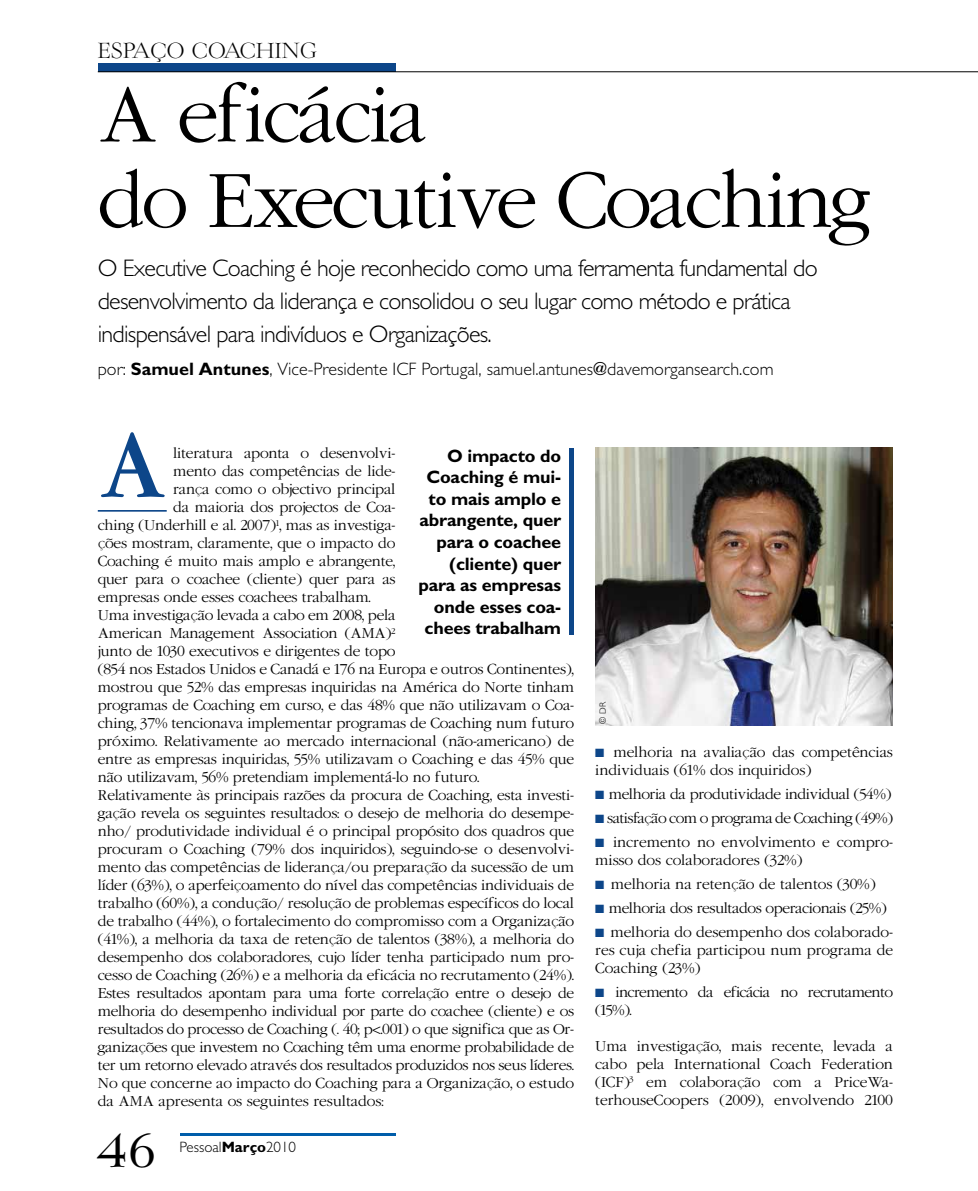
<style>
.page{position:relative;width:978px;height:1191px;background:#fff}
.page>*{position:absolute;margin:0;border:0;box-sizing:border-box;transform-origin:0 0}
.t1{font:86.25px "Garamond";color:#0d4689}
.t2{font:300 72px/85.5px "Garamond";letter-spacing:-.035em;color:#000}
.t3{font:45px "Lingwood";color:#000}
.t4{font:300 24px/33px "Gentle Sans";letter-spacing:-.03em;color:#000}
.t5{font:300 21px "Lingwood";letter-spacing:.025em;color:#000}
.t6{font:700 18px/21.6px "Gentle Sans";letter-spacing:-.01em;color:#000;text-align:right}
.t7{font:300 18px "Gentle Sans";color:#000}
.t8{font:300 15px "Gentle Sans";color:#000}
.t9{font:300 13.5px/18px "Garamond";letter-spacing:-.01em;color:#000}
.t10{font:300 13.5px/18px "Garamond";letter-spacing:-.04em;color:#000}
.t11{font:300 13.5px "Garamond";letter-spacing:-.035em;color:#000}
.t12{font:300 9px "Gentle Sans";color:#000}
.s1{font-weight:700}
.s2{color:#0d4689}
</style>
<div class="page">
<div style="left:98px;top:63px;width:297px;height:9px;background:#0d4689"></div>
<hr style="left:98px;top:71px;width:880px;height:1px;background:#000">
<hr style="left:180px;top:1133px;width:215px;height:2px;background:#005daa">
<hr style="left:98px;top:510px;width:69px;height:1px;background:#0d4689">
<img style="left:595px;top:448px;width:298px;height:277px">
<hr style="left:570px;top:448px;width:4px;height:186px;background:#0d4689">
<h3 class="t5" style="left:98px;top:39px;width:220px">ESPAÇO COACHING</h3>
<h2 class="t2" style="left:98px;top:73px;width:775px">A eficácia<br>do Executive Coaching</h2>
<h3 class="t4" style="left:98px;top:251px;width:721px">O Executive Coaching é hoje reconhecido como uma ferramenta fundamental do desenvolvimento da liderança e consolidou o seu lugar como método e prática indispensável para indivíduos e Organizações.</h3>
<h3 class="t7" style="left:98px;top:359px;width:677px">por: <span class="s1">Samuel Antunes</span>, Vice-Presidente ICF Portugal, samuel.antunes@davemorgansearch.com</h3>
<h1 class="t1" style="left:98px;top:412px;width:70px">A</h1>
<p class="t9" style="left:173px;top:444px;width:224px">literatura aponta o desenvolvi-</p>
<p class="t9" style="left:173px;top:462px;width:224px">mento das competências de lide-</p>
<p class="t9" style="left:173px;top:480px;width:224px">rança como o objectivo principal</p>
<p class="t9" style="left:173px;top:498px;width:224px">da maioria dos projectos de Coa-</p>
<p class="t9" style="left:98px;top:516px;width:299px">ching (Underhill e al. 2007)<sup>1</sup>, mas as investiga-</p>
<p class="t9" style="left:98px;top:534px;width:299px">ções mostram, claramente, que o impacto do</p>
<p class="t9" style="left:98px;top:552px;width:299px">Coaching é muito mais amplo e abrangente,</p>
<p class="t9" style="left:98px;top:570px;width:299px">quer para o coachee (cliente) quer para as</p>
<p class="t9" style="left:98px;top:588px;width:275px">empresas onde esses coachees trabalham.</p>
<p class="t9" style="left:98px;top:606px;width:299px">Uma investigação levada a cabo em 2008, pela</p>
<p class="t9" style="left:98px;top:624px;width:299px">American Management Association (AMA)<sup>2</sup></p>
<p class="t9" style="left:98px;top:642px;width:299px">junto de 1030 executivos e dirigentes de topo</p>
<p class="t9" style="left:98px;top:660px;width:478px">(854 nos Estados Unidos e Canadá e 176 na Europa e outros Continentes),</p>
<p class="t9" style="left:98px;top:678px;width:478px">mostrou que 52% das empresas inquiridas na América do Norte tinham</p>
<p class="t9" style="left:98px;top:696px;width:478px">programas de Coaching em curso, e das 48% que não utilizavam o Coa-</p>
<p class="t9" style="left:98px;top:714px;width:478px">ching, 37% tencionava implementar programas de Coaching num futuro</p>
<p class="t9" style="left:98px;top:732px;width:478px">próximo. Relativamente ao mercado internacional (não-americano) de</p>
<p class="t9" style="left:98px;top:750px;width:478px">entre as empresas inquiridas, 55% utilizavam o Coaching e das 45% que</p>
<p class="t9" style="left:98px;top:768px;width:383px">não utilizavam, 56% pretendiam implementá-lo no futuro.</p>
<p class="t9" style="left:98px;top:786px;width:478px">Relativamente às principais razões da procura de Coaching, esta investi-</p>
<p class="t9" style="left:98px;top:804px;width:478px">gação revela os seguintes resultados: o desejo de melhoria do desempe-</p>
<p class="t9" style="left:98px;top:822px;width:478px">nho/ produtividade individual é o principal propósito dos quadros que</p>
<p class="t9" style="left:98px;top:840px;width:478px">procuram o Coaching (79% dos inquiridos), seguindo-se o desenvolvi-</p>
<p class="t9" style="left:98px;top:858px;width:478px">mento das competências de liderança/ou preparação da sucessão de um</p>
<p class="t9" style="left:98px;top:876px;width:478px">líder (63%), o aperfeiçoamento do nível das competências individuais de</p>
<p class="t9" style="left:98px;top:894px;width:478px">trabalho (60%), a condução/ resolução de problemas específicos do local</p>
<p class="t9" style="left:98px;top:912px;width:478px">de trabalho (44%), o fortalecimento do compromisso com a Organização</p>
<p class="t9" style="left:98px;top:930px;width:478px">(41%), a melhoria da taxa de retenção de talentos (38%), a melhoria do</p>
<p class="t9" style="left:98px;top:948px;width:478px">desempenho dos colaboradores, cujo líder tenha participado num pro-</p>
<p class="t9" style="left:98px;top:966px;width:478px">cesso de Coaching (26%) e a melhoria da eficácia no recrutamento (24%).</p>
<p class="t9" style="left:98px;top:984px;width:478px">Estes resultados apontam para uma forte correlação entre o desejo de</p>
<p class="t9" style="left:98px;top:1002px;width:478px">melhoria do desempenho individual por parte do coachee (cliente) e os</p>
<p class="t9" style="left:98px;top:1020px;width:478px">resultados do processo de Coaching (. 40; p&lt;.001) o que significa que as Or-</p>
<p class="t9" style="left:98px;top:1038px;width:478px">ganizações que investem no Coaching têm uma enorme probabilidade de</p>
<p class="t9" style="left:98px;top:1056px;width:478px">ter um retorno elevado através dos resultados produzidos nos seus líderes.</p>
<p class="t9" style="left:98px;top:1074px;width:478px">No que concerne ao impacto do Coaching para a Organização, o estudo</p>
<p class="t9" style="left:98px;top:1092px;width:287px">da AMA apresenta os seguintes resultados:</p>
<h3 class="t6" style="left:418px;top:444px;width:144px">O impacto do<br>Coaching é mui&shy;to mais amplo e abrangente, quer para o coachee (cliente) quer para as empresas onde esses coa&shy;chees trabalham</h3>
<h3 class="t3" style="left:98px;top:1125px;width:61px">46</h3>
<p class="t8" style="left:180px;top:1137px;width:118px">Pessoal<span class="s1">Março</span>2010</p>
<p class="t12" style="left:597px;top:723px;width:23px;rotate:-90deg">© DR</p>
<p class="t9" style="left:595px;top:743px;width:299px"><span class="s2">■</span> melhoria na avaliação das competências individuais (61% dos inquiridos)</p>
<p class="t9" style="left:595px;top:785px;width:298px"><span class="s2">■</span> melhoria da produtividade individual (54%)</p>
<p class="t11" style="left:595px;top:809px;width:299px"><span class="s2">■</span> satisfação com o programa de Coaching (49%)</p>
<p class="t9" style="left:595px;top:833px;width:299px"><span class="s2">■</span> incremento no envolvimento e compro&shy;misso dos colaboradores (32%)</p>
<p class="t9" style="left:595px;top:875px;width:282px"><span class="s2">■</span> melhoria na retenção de talentos (30%)</p>
<p class="t9" style="left:595px;top:899px;width:293px"><span class="s2">■</span> melhoria dos resultados operacionais (25%)</p>
<p class="t9" style="left:595px;top:923px;width:299px;text-align:justify"><span class="s2">■</span> melhoria do desempenho dos colaborado&shy;res cuja chefia participou num programa de Coaching (23%)</p>
<p class="t10" style="left:595px;top:982px;width:299px"><span class="s2">■</span> incremento da eficácia no recrutamento (15%).</p>
<p class="t9" style="left:595px;top:1036px;width:299px;text-align:justify">Uma investigação, mais recente, levada a cabo pela International Coach Federation (ICF)<sup>3</sup> em colaboração com a PriceWa&shy;terhouseCoopers (2009), envolvendo 2100</p>
</div>
